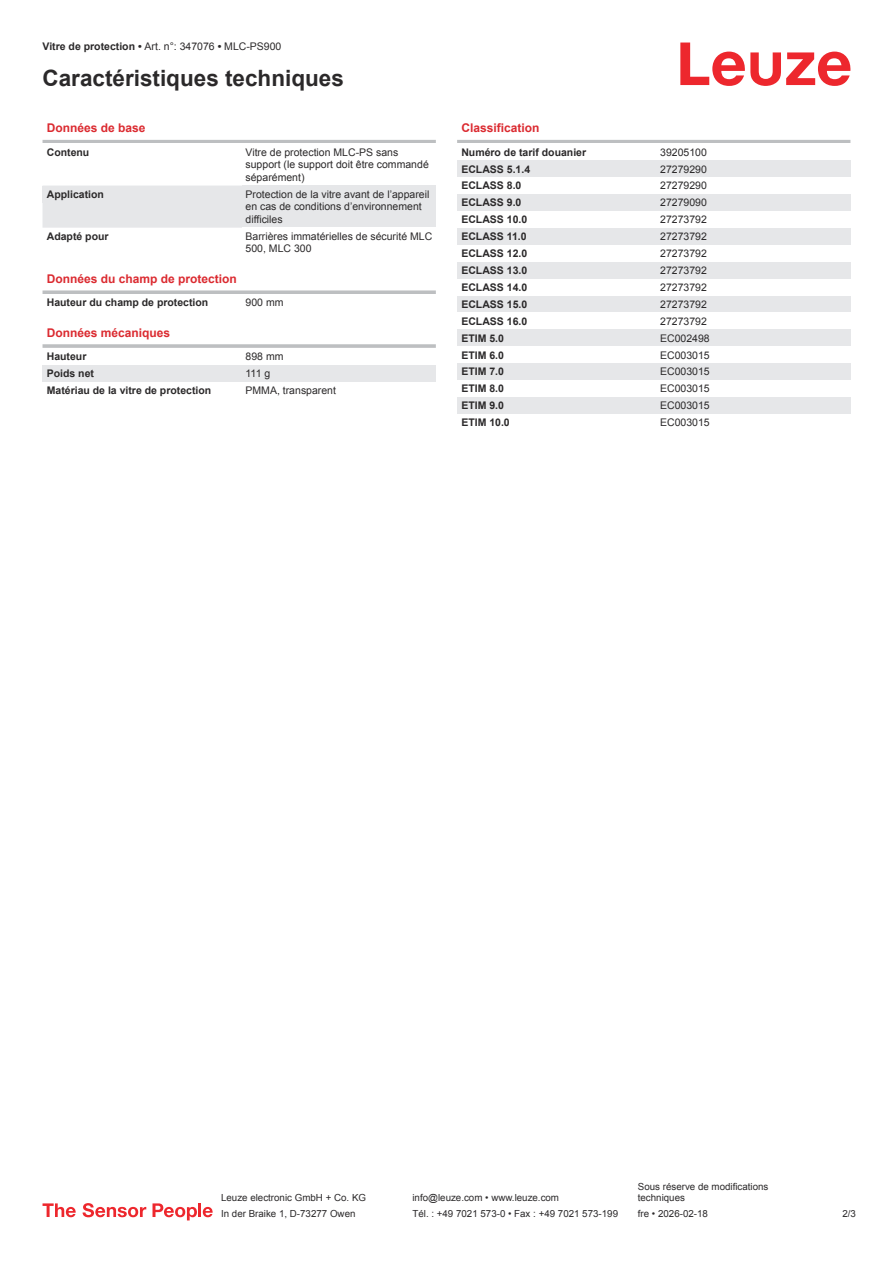
<style>
.page{position:relative;width:893px;height:1263px;background:#fff}
.page>*{position:absolute;margin:0;border:0;box-sizing:border-box;transform-origin:0 0}
.t1{font:700 22.5px "Arial";color:#2b292a}
.t2{font:700 12px "Arial";color:#db2a30}
.t3{font:10.5px/12.6px "Arial";color:#2b292a}
.t4{font:700 10.5px "Arial";color:#2b292a}
.t5{font:9.75px/11.7px "Arial";color:#2b292a}
.s1{font-weight:700}
</style>
<div class="page">
<svg style="left:680px;top:43px;width:170px;height:43px"></svg>
<div style="left:43px;top:202px;width:199px;height:26px;background:#e6e7e9"></div>
<hr style="left:43px;top:140px;width:393px;height:3px;background:#bdbfc1">
<div style="left:43px;top:186px;width:199px;height:16px;background:#e6e7e9"></div>
<div style="left:242px;top:186px;width:194px;height:42px;background:#e6e7e9"></div>
<svg style="left:43px;top:290px;width:393px;height:4px;background:#c4c6c8"></svg>
<hr style="left:43px;top:344px;width:393px;height:4px;background:#c6c7c9">
<div style="left:43px;top:365px;width:199px;height:17px;background:#e6e7e9"></div>
<div style="left:242px;top:365px;width:194px;height:17px;background:#e6e7e9"></div>
<hr style="left:457px;top:140px;width:393px;height:3px;background:#bdbfc1">
<div style="left:457px;top:160px;width:200px;height:17px;background:#e6e7e9"></div>
<div style="left:657px;top:160px;width:193px;height:17px;background:#e6e7e9"></div>
<div style="left:457px;top:194px;width:200px;height:17px;background:#e6e7e9"></div>
<div style="left:657px;top:194px;width:193px;height:17px;background:#e6e7e9"></div>
<div style="left:457px;top:228px;width:200px;height:17px;background:#e6e7e9"></div>
<div style="left:657px;top:228px;width:193px;height:17px;background:#e6e7e9"></div>
<div style="left:457px;top:262px;width:200px;height:17px;background:#e6e7e9"></div>
<div style="left:657px;top:262px;width:193px;height:17px;background:#e6e7e9"></div>
<div style="left:457px;top:296px;width:200px;height:16px;background:#e6e7e9"></div>
<div style="left:657px;top:296px;width:193px;height:16px;background:#e6e7e9"></div>
<div style="left:457px;top:329px;width:200px;height:17px;background:#e6e7e9"></div>
<div style="left:657px;top:329px;width:193px;height:17px;background:#e6e7e9"></div>
<div style="left:457px;top:363px;width:200px;height:17px;background:#e6e7e9"></div>
<div style="left:657px;top:363px;width:193px;height:17px;background:#e6e7e9"></div>
<div style="left:457px;top:397px;width:200px;height:17px;background:#e6e7e9"></div>
<div style="left:657px;top:397px;width:193px;height:17px;background:#e6e7e9"></div>
<svg style="left:43px;top:1203px;width:33px;height:14px"></svg>
<svg style="left:83px;top:1203px;width:63px;height:14px"></svg>
<svg style="left:153px;top:1203px;width:44px;height:17px"></svg>
<hr style="left:198px;top:1203px;width:3px;height:14px;background:#ed272d">
<svg style="left:203px;top:1207px;width:10px;height:10px"></svg>
<p class="t3" style="left:43px;top:41px;width:240px"><span class="s1">Vitre de protection •</span> Art. n°: 347076 <span class="s1">•</span> MLC-PS900</p>
<h1 class="t1" style="left:43px;top:70px;width:303px">Caractéristiques techniques</h1>
<p class="t2" style="left:47px;top:123px;width:100px">Données de base</p>
<p class="t4" style="left:47px;top:148px;width:44px">Contenu</p>
<p class="t3" style="left:246px;top:147px;width:185px">Vitre de protection MLC-PS sans support (le support doit être commandé séparément)</p>
<p class="t4" style="left:47px;top:190px;width:59px">Application</p>
<p class="t3" style="left:246px;top:189px;width:185px">Protection de la vitre avant de l’appareil en cas de conditions d’environnement difficiles</p>
<p class="t4" style="left:47px;top:232px;width:63px">Adapté pour</p>
<p class="t3" style="left:246px;top:231px;width:188px">Barrières immatérielles de sécurité MLC<br>500, MLC 300</p>
<p class="t2" style="left:47px;top:274px;width:192px">Données du champ de protection</p>
<p class="t4" style="left:47px;top:299px;width:163px">Hauteur du champ de protection</p>
<p class="t3" style="left:246px;top:297px;width:39px">900 mm</p>
<p class="t2" style="left:47px;top:328px;width:125px">Données mécaniques</p>
<p class="t4" style="left:47px;top:352px;width:41px">Hauteur</p>
<p class="t3" style="left:246px;top:351px;width:39px">898 mm</p>
<p class="t4" style="left:47px;top:369px;width:49px">Poids net</p>
<p class="t3" style="left:246px;top:368px;width:26px">111 g</p>
<p class="t4" style="left:47px;top:386px;width:166px">Matériau de la vitre de protection</p>
<p class="t3" style="left:246px;top:385px;width:92px">PMMA, transparent</p>
<p class="t2" style="left:461px;top:123px;width:80px">Classification</p>
<p class="t4" style="left:461px;top:148px;width:126px">Numéro de tarif douanier</p>
<p class="t3" style="left:660px;top:147px;width:48px">39205100</p>
<p class="t4" style="left:461px;top:165px;width:70px">ECLASS 5.1.4</p>
<p class="t3" style="left:660px;top:164px;width:48px">27279290</p>
<p class="t4" style="left:461px;top:182px;width:62px">ECLASS 8.0</p>
<p class="t3" style="left:660px;top:180px;width:48px">27279290</p>
<p class="t4" style="left:461px;top:199px;width:62px">ECLASS 9.0</p>
<p class="t3" style="left:660px;top:197px;width:48px">27279090</p>
<p class="t4" style="left:461px;top:216px;width:67px">ECLASS 10.0</p>
<p class="t3" style="left:660px;top:214px;width:48px">27273792</p>
<p class="t4" style="left:461px;top:233px;width:67px">ECLASS 11.0</p>
<p class="t3" style="left:660px;top:231px;width:48px">27273792</p>
<p class="t4" style="left:461px;top:249px;width:67px">ECLASS 12.0</p>
<p class="t3" style="left:660px;top:248px;width:48px">27273792</p>
<p class="t4" style="left:461px;top:266px;width:67px">ECLASS 13.0</p>
<p class="t3" style="left:660px;top:265px;width:48px">27273792</p>
<p class="t4" style="left:461px;top:283px;width:67px">ECLASS 14.0</p>
<p class="t3" style="left:660px;top:282px;width:48px">27273792</p>
<p class="t4" style="left:461px;top:300px;width:67px">ECLASS 15.0</p>
<p class="t3" style="left:660px;top:299px;width:48px">27273792</p>
<p class="t4" style="left:461px;top:317px;width:67px">ECLASS 16.0</p>
<p class="t3" style="left:660px;top:316px;width:48px">27273792</p>
<p class="t4" style="left:461px;top:334px;width:44px">ETIM 5.0</p>
<p class="t3" style="left:660px;top:333px;width:51px">EC002498</p>
<p class="t4" style="left:461px;top:351px;width:44px">ETIM 6.0</p>
<p class="t3" style="left:660px;top:349px;width:51px">EC003015</p>
<p class="t4" style="left:461px;top:368px;width:44px">ETIM 7.0</p>
<p class="t3" style="left:660px;top:366px;width:51px">EC003015</p>
<p class="t4" style="left:461px;top:385px;width:44px">ETIM 8.0</p>
<p class="t3" style="left:660px;top:383px;width:51px">EC003015</p>
<p class="t4" style="left:461px;top:402px;width:44px">ETIM 9.0</p>
<p class="t3" style="left:660px;top:400px;width:51px">EC003015</p>
<p class="t4" style="left:461px;top:418px;width:50px">ETIM 10.0</p>
<p class="t3" style="left:660px;top:417px;width:51px">EC003015</p>
<p class="t5" style="left:221px;top:1193px;width:146px">Leuze electronic GmbH + Co. KG</p>
<p class="t5" style="left:412px;top:1193px;width:148px">info@leuze.com • www.leuze.com</p>
<p class="t5" style="left:638px;top:1181px;width:132px">Sous réserve de modifications techniques</p>
<p class="t5" style="left:221px;top:1209px;width:136px">In der Braike 1, D-73277 Owen</p>
<p class="t5" style="left:412px;top:1209px;width:207px">Tél. : +49 7021 573-0 • Fax : +49 7021 573-199</p>
<p class="t5" style="left:638px;top:1209px;width:72px">fre • 2026-02-18</p>
<p class="t5" style="left:842px;top:1209px;width:15px">2 /3</p>
</div>
